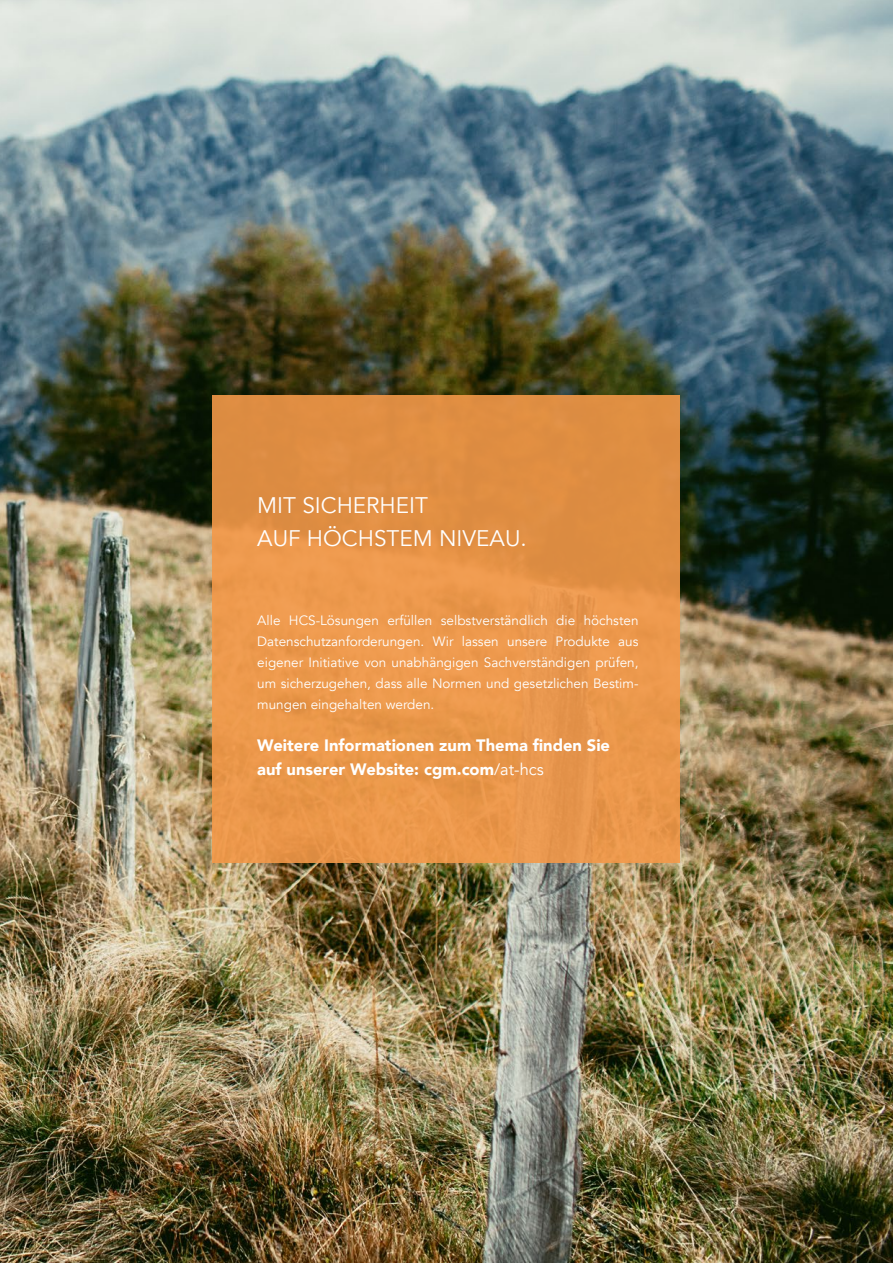
<style>
.page{position:relative;width:893px;height:1263px;background:#fff}
.page>*{position:absolute;margin:0;border:0;box-sizing:border-box;transform-origin:0 0}
.t1{font:22.5px/33px "Avenir";color:#fff}
.t2{font:900 16.5px/24px "Avenir";color:#fff}
.t3{font:13.5px/21px "Avenir";color:#fff;text-align:justify}
.s1{font-weight:400}
</style>
<div class="page">
<img style="left:0;top:0;width:893px;height:1263px">
<div style="left:213px;top:396px;width:467px;height:467px;background:#e89549"></div>
<p class="t1" style="left:257px;top:489px;width:271px">MIT SICHERHEIT<br>AUF HÖCHSTEM NIVEAU.</p>
<p class="t3" style="left:257px;top:610px;width:383px">Alle HCS-Lösungen erfüllen selbstverständlich die höchsten Datenschutzanforderungen. Wir lassen unsere Produkte aus eigener Initiative von unabhängigen Sachverständigen prüfen, um sicherzugehen, dass alle Normen und gesetzlichen Bestim&shy;mungen eingehalten werden.</p>
<p class="t2" style="left:257px;top:733px;width:354px">Weitere Informationen zum Thema finden Sie auf unserer Website: cgm.com<span class="s1">/at-hcs</span></p>
</div>
